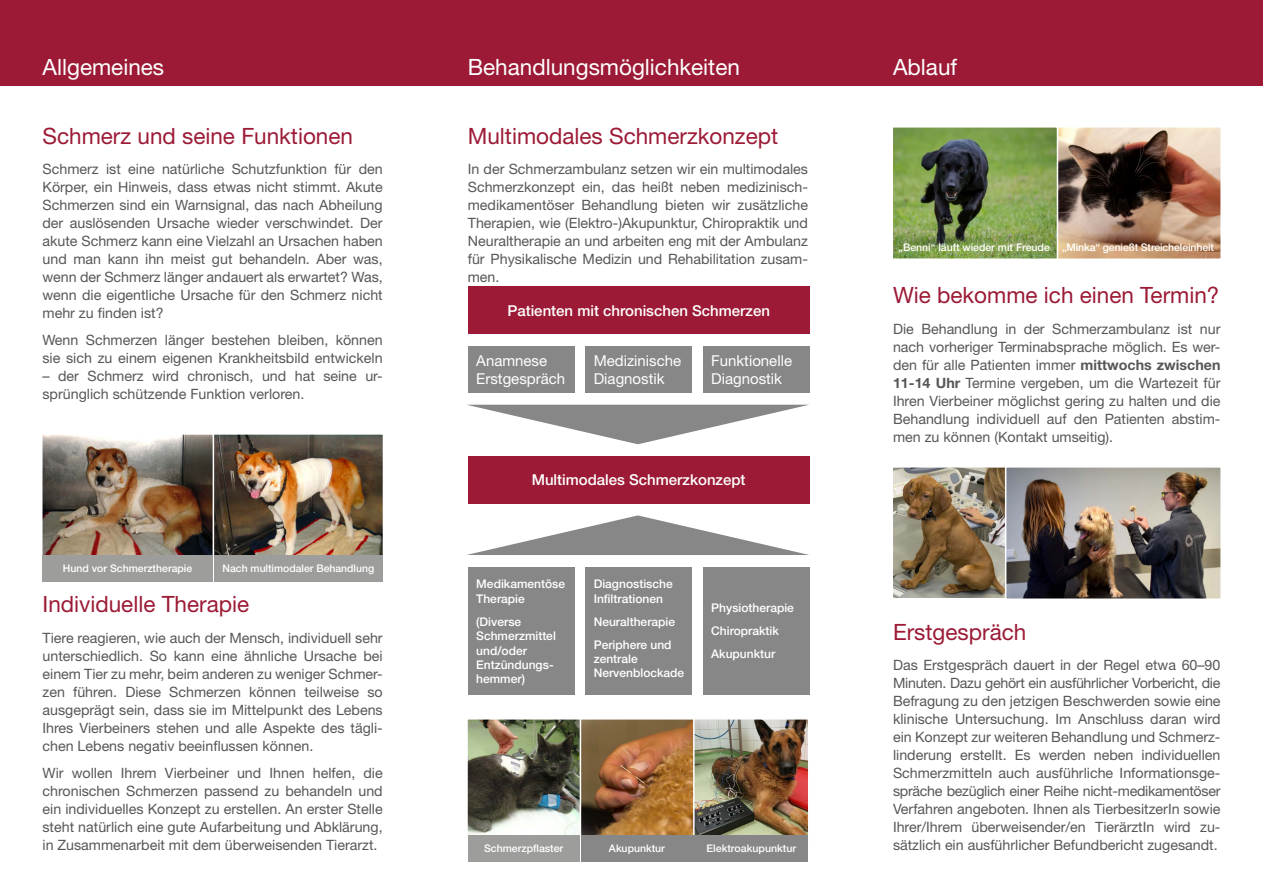
<style>
.page{position:relative;width:1263px;height:893px;background:#fff}
.page>*{position:absolute;margin:0;border:0;box-sizing:border-box;transform-origin:0 0}
.t1{font:22.5px "Helvetica Neue LT Std";color:#9c1a35}
.t2{font:22.5px "Helvetica Neue LT Std";color:#fff}
.t3{font:15px/18px "Helvetica Neue LT Std";color:#fff}
.t4{font:500 15px "Helvetica Neue LT Std";color:#fff}
.t5{font:14.25px/18px "Helvetica Neue LT Std";color:#575756;text-align:justify}
.t6{font:500 12px/14.4px "Helvetica Neue LT Std";color:#fff}
.t7{font:500 10.5px "Helvetica Neue LT Std";color:#fff}
.s1{font-weight:700}
</style>
<div class="page">
<img style="left:893px;top:127px;width:328px;height:132px">
<img style="left:467px;top:719px;width:341px;height:134px">
<div style="left:0;top:0;width:1263px;height:85px;background:#9c1a35"></div>
<img style="left:42px;top:434px;width:341px;height:134px">
<div style="left:468px;top:835px;width:112px;height:27px;background:#9d9d9c"></div>
<div style="left:581px;top:835px;width:112px;height:27px;background:#878787"></div>
<div style="left:695px;top:835px;width:113px;height:27px;background:#878787"></div>
<img style="left:893px;top:467px;width:328px;height:132px">
<div style="left:468px;top:287px;width:341px;height:47px;background:#9c1a35"></div>
<div style="left:468px;top:456px;width:341px;height:47px;background:#9c1a35"></div>
<div style="left:468px;top:346px;width:107px;height:47px;background:#878787"></div>
<div style="left:585px;top:346px;width:107px;height:47px;background:#878787"></div>
<div style="left:703px;top:346px;width:106px;height:47px;background:#878787"></div>
<div style="left:468px;top:567px;width:107px;height:127px;background:#878787"></div>
<div style="left:585px;top:567px;width:107px;height:127px;background:#878787"></div>
<div style="left:703px;top:567px;width:106px;height:127px;background:#878787"></div>
<svg style="left:468px;top:405px;width:340px;height:39px"></svg>
<svg style="left:467px;top:515px;width:342px;height:40px"></svg>
<div style="left:43px;top:555px;width:170px;height:27px;background:#9d9d9c"></div>
<div style="left:214px;top:555px;width:169px;height:27px;background:#9d9d9c"></div>
<h1 class="t2" style="left:43px;top:53px;width:123px">Allgemeines</h1>
<h1 class="t2" style="left:468px;top:53px;width:274px">Behandlungsmöglichkeiten</h1>
<h1 class="t2" style="left:893px;top:53px;width:66px">Ablauf</h1>
<h1 class="t1" style="left:43px;top:122px;width:312px">Schmerz und seine Funktionen</h1>
<p class="t5" style="left:43px;top:160px;width:342px">Schmerz ist eine natürliche Schutzfunktion für den Körper, ein Hinweis, dass etwas nicht stimmt. Akute Schmerzen sind ein Warnsignal, das nach Abheilung der auslösenden Ursache wieder verschwindet. Der akute Schmerz kann eine Vielzahl an Ursachen haben und man kann ihn meist gut behandeln. Aber was, wenn der Schmerz länger andauert als erwartet? Was, wenn die eigentliche Ursache für den Schmerz nicht mehr zu finden ist?</p>
<p class="t5" style="left:43px;top:331px;width:342px">Wenn Schmerzen länger bestehen bleiben, können sie sich zu einem eigenen Krankheitsbild entwickeln</p>
<p class="t5" style="left:43px;top:367px;width:342px">– der Schmerz wird chronisch, und hat seine ur&shy;sprünglich schützende Funktion verloren.</p>
<p class="t7" style="left:63px;top:562px;width:131px">Hund vor Schmerztherapie</p>
<p class="t7" style="left:223px;top:562px;width:153px">Nach multimodaler Behandlung</p>
<h1 class="t1" style="left:43px;top:591px;width:208px">Individuelle Therapie</h1>
<p class="t5" style="left:43px;top:629px;width:342px">Tiere reagieren, wie auch der Mensch, individuell sehr unterschiedlich. So kann eine ähnliche Ursache bei einem Tier zu mehr, beim anderen zu weniger Schmer&shy;zen führen. Diese Schmerzen können teilweise so ausgeprägt sein, dass sie im Mittelpunkt des Lebens Ihres Vierbeiners stehen und alle Aspekte des tägli&shy;chen Lebens negativ beeinflussen können.</p>
<p class="t5" style="left:43px;top:763px;width:342px">Wir wollen Ihrem Vierbeiner und Ihnen helfen, die chronischen Schmerzen passend zu behandeln und ein individuelles Konzept zu erstellen. An erster Stelle steht natürlich eine gute Aufarbeitung und Abklärung, in Zusammenarbeit mit dem überweisenden Tierarzt.</p>
<h1 class="t1" style="left:468px;top:122px;width:312px">Multimodales Schmerzkonzept</h1>
<p class="t5" style="left:468px;top:160px;width:342px">In der Schmerzambulanz setzen wir ein multimodales Schmerzkonzept ein, das heißt neben medizinisch&shy;medikamentöser Behandlung bieten wir zusätzliche Therapien, wie (Elektro-)Akupunktur, Chiropraktik und Neuraltherapie an und arbeiten eng mit der Ambulanz für Physikalische Medizin und Rehabilitation zusam&shy;men.</p>
<p class="t4" style="left:507px;top:301px;width:264px">Patienten mit chronischen Schmerzen</p>
<p class="t3" style="left:476px;top:351px;width:90px">Anamnese<br>Erstgespräch</p>
<p class="t3" style="left:594px;top:351px;width:89px">Medizinische<br>Diagnostik</p>
<p class="t3" style="left:711px;top:351px;width:82px">Funktionelle<br>Diagnostik</p>
<p class="t4" style="left:532px;top:471px;width:215px">Multimodales Schmerzkonzept</p>
<p class="t6" style="left:476px;top:577px;width:90px">Medikamentöse<br>Therapie</p>
<p class="t6" style="left:476px;top:614px;width:81px">(Diverse<br>Schmerzmittel und/oder<br>Entzündungs&shy;hemmer)</p>
<p class="t6" style="left:594px;top:577px;width:80px">Diagnostische<br>Infiltrationen</p>
<p class="t6" style="left:594px;top:610px;width:83px;line-height:23px">Neuraltherapie<br>Periphere und</p>
<p class="t6" style="left:594px;top:651px;width:92px">zentrale<br>Nervenblockade</p>
<p class="t6" style="left:711px;top:596px;width:84px;line-height:23px">Physiotherapie<br>Chiropraktik<br>Akupunktur</p>
<p class="t7" style="left:484px;top:842px;width:81px">Schmerzpflaster</p>
<p class="t7" style="left:609px;top:842px;width:57px">Akupunktur</p>
<p class="t7" style="left:707px;top:842px;width:91px">Elektroakupunktur</p>
<p class="t7" style="left:898px;top:241px;width:153px">„Benni“ läuft wieder mit Freude</p>
<p class="t7" style="left:1062px;top:241px;width:153px">„Minka“ genießt Streicheleinheit</p>
<h1 class="t1" style="left:893px;top:281px;width:328px">Wie bekomme ich einen Termin?</h1>
<p class="t5" style="left:893px;top:319px;width:329px">Die Behandlung in der Schmerzambulanz ist nur nach vorheriger Terminabsprache möglich. Es wer&shy;den für alle Patienten immer <span class="s1">mittwochs zwischen 11-14 Uhr</span> Termine vergeben, um die Wartezeit für Ihren Vierbeiner möglichst gering zu halten und die Behandlung individuell auf den Patienten abstim&shy;men zu können (Kontakt umseitig).</p>
<h1 class="t1" style="left:893px;top:618px;width:135px">Erstgespräch</h1>
<p class="t5" style="left:893px;top:656px;width:329px">Das Erstgespräch dauert in der Regel etwa 60–90<br>Minuten. Dazu gehört ein ausführlicher Vorbericht, die Befragung zu den jetzigen Beschwerden sowie eine klinische Untersuchung. Im Anschluss daran wird ein Konzept zur weiteren Behandlung und Schmerz&shy;linderung erstellt. Es werden neben individuellen Schmerzmitteln auch ausführliche Informationsge&shy;spräche bezüglich einer Reihe nicht-medikamentöser Verfahren angeboten. Ihnen als TierbesitzerIn sowie Ihrer/Ihrem überweisender/en TierärztIn wird zu&shy;sätzlich ein ausführlicher Befundbericht zugesandt.</p>
</div>
